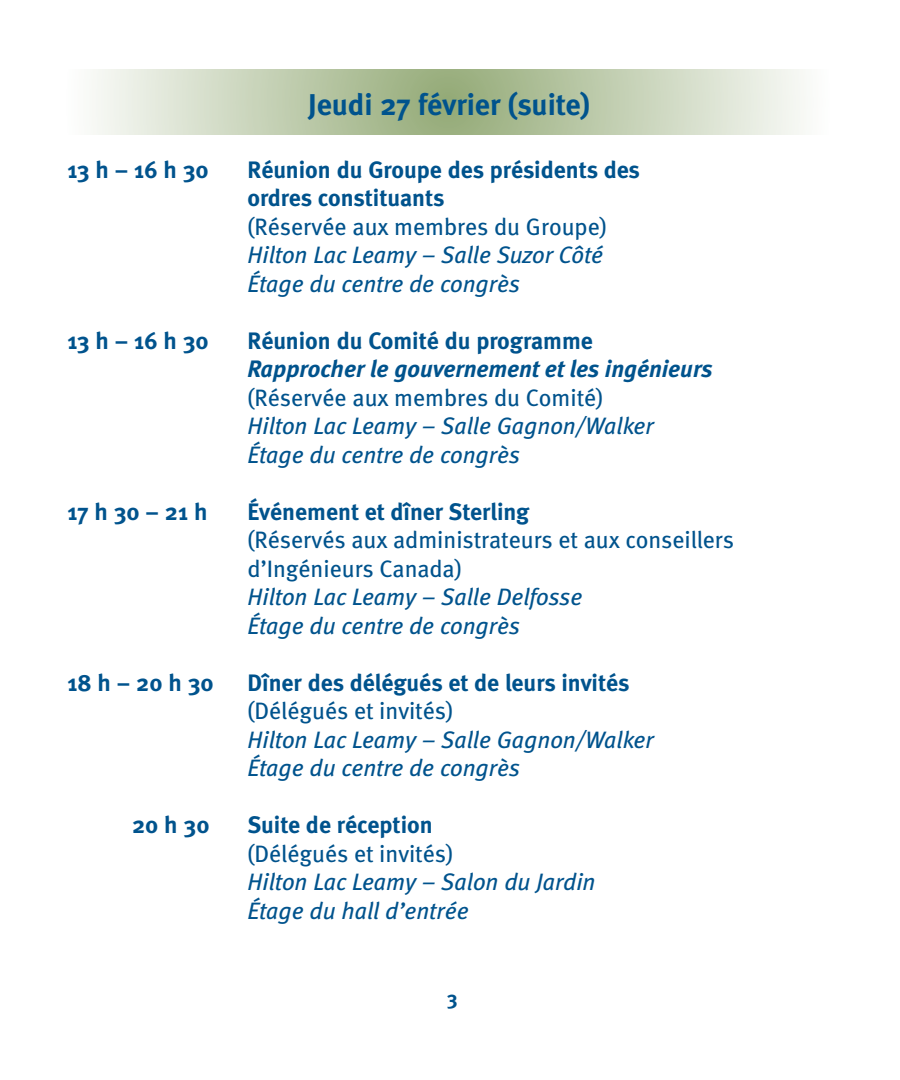
<style>
.page{position:relative;width:900px;height:1080px;background:#fff}
.page>*{position:absolute;margin:0;border:0;box-sizing:border-box;transform-origin:0 0}
.t1{font:700 30px "Meta";color:#00538d}
.t2{font:italic 23.75px/28.5px "Meta";color:#00538d}
.t3{font:700 23.75px/28.5px "Meta";color:#00538d}
.t4{font:23.75px/28.5px "Meta";color:#00538d}
.t5{font:italic 700 23.75px "Meta";color:#00538d}
.t6{font:700 20px "Meta";color:#00538d}
</style>
<div class="page">
<svg style="left:92px;top:69px;width:713px;height:66px;background:#c5d1b5"></svg>
<p class="t1" style="left:308px;top:87px;width:283px">Jeudi 27 février (suite)</p>
<p class="t3" style="left:68px;top:155px;width:143px">13 h – 16 h 30</p>
<p class="t3" style="left:248px;top:155px;width:394px">Réunion du Groupe des présidents des ordres constituants</p>
<p class="t4" style="left:248px;top:212px;width:361px">(Réservée aux membres du Groupe)</p>
<p class="t2" style="left:248px;top:240px;width:357px">Hilton Lac Leamy – Salle Suzor Côté<br>Étage du centre de congrès</p>
<p class="t3" style="left:68px;top:326px;width:143px">13 h – 16 h 30</p>
<p class="t3" style="left:248px;top:326px;width:347px">Réunion du Comité du programme</p>
<p class="t5" style="left:248px;top:355px;width:467px">Rapprocher le gouvernement et les ingénieurs</p>
<p class="t4" style="left:248px;top:383px;width:357px">(Réservée aux membres du Comité)</p>
<p class="t2" style="left:248px;top:411px;width:408px">Hilton Lac Leamy – Salle Gagnon/Walker<br>Étage du centre de congrès</p>
<p class="t3" style="left:68px;top:497px;width:141px">17 h 30 – 21 h</p>
<p class="t3" style="left:248px;top:497px;width:283px">Événement et dîner Sterling</p>
<p class="t4" style="left:248px;top:525px;width:488px">(Réservés aux administrateurs et aux conseillers d’Ingénieurs Canada)</p>
<p class="t2" style="left:248px;top:582px;width:336px">Hilton Lac Leamy – Salle Delfosse<br>Étage du centre de congrès</p>
<p class="t3" style="left:68px;top:668px;width:148px">18 h – 20 h 30</p>
<p class="t3" style="left:248px;top:668px;width:384px">Dîner des délégués et de leurs invités</p>
<p class="t4" style="left:248px;top:696px;width:207px">(Délégués et invités)</p>
<p class="t2" style="left:248px;top:725px;width:408px">Hilton Lac Leamy – Salle Gagnon/Walker<br>Étage du centre de congrès</p>
<p class="t3" style="left:132px;top:810px;width:79px">20 h 30</p>
<p class="t3" style="left:248px;top:810px;width:187px">Suite de réception</p>
<p class="t4" style="left:248px;top:839px;width:207px">(Délégués et invités)</p>
<p class="t2" style="left:248px;top:867px;width:350px">Hilton Lac Leamy – Salon du Jardin<br>Étage du hall d’entrée</p>
<p class="t6" style="left:447px;top:986px;width:12px">3</p>
</div>
